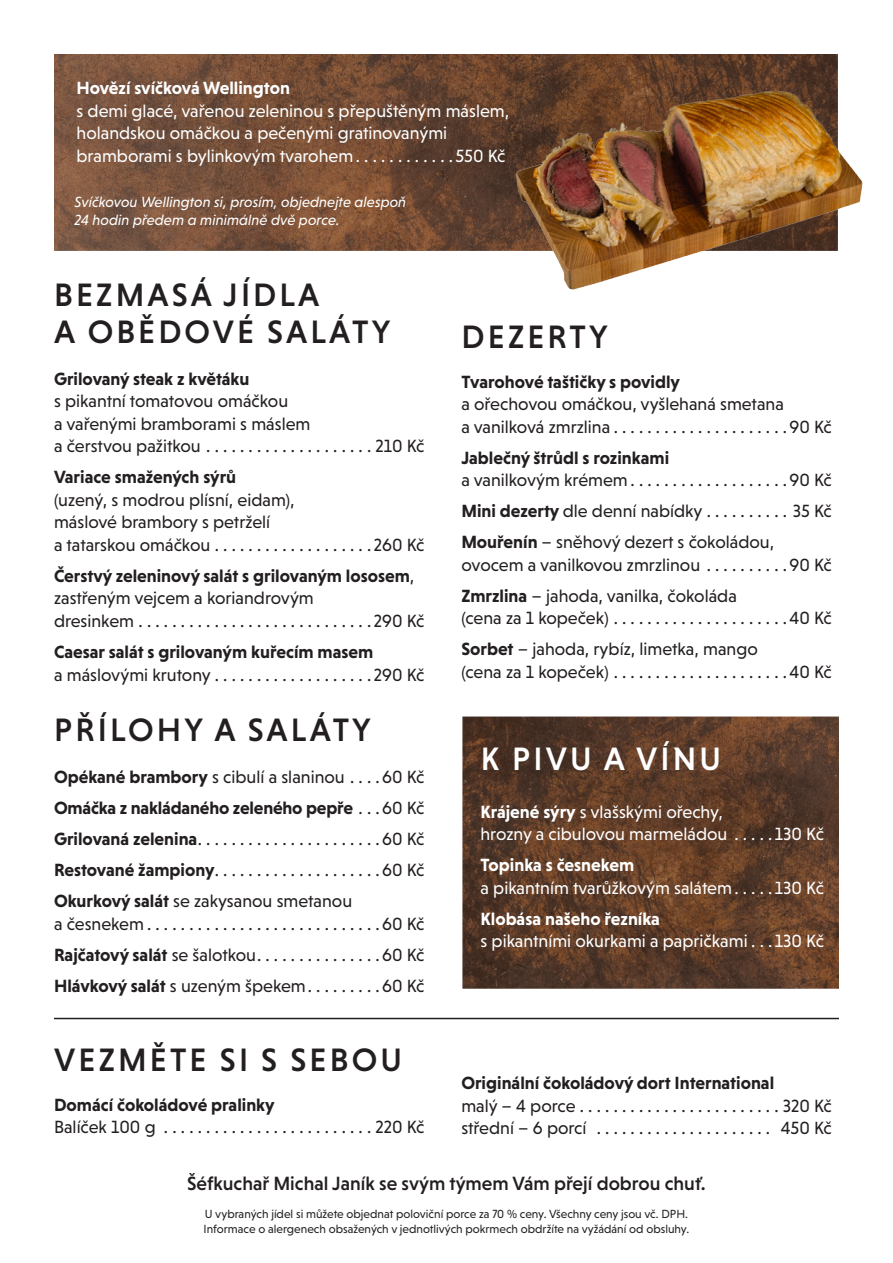
<style>
.page{position:relative;width:893px;height:1263px;background:#fff}
.page>*{position:absolute;margin:0;border:0;box-sizing:border-box;transform-origin:0 0}
.t1{font:500 33px "Niveau Grotesk";letter-spacing:.095em;color:#231f20}
.t2{font:500 33px "Niveau Grotesk";letter-spacing:.095em;color:#fff}
.t3{font:500 19.5px "Niveau Grotesk";color:#231f20}
.Styl_odstavce1{font:18px/22.5px "Niveau Grotesk";color:#231f20}
.Styl_odstavce1-2{font:18px/22.5px "Niveau Grotesk";color:#fff}
.Styl_odstavce1-3{font:700 18px "Niveau Grotesk";letter-spacing:-.01em;color:#231f20}
.Styl_odstavce1-4{font:italic 15px/18px "Niveau Grotesk";color:#fff}
.t4{font:12px "Niveau Grotesk";color:#231f20}
.s1{font-weight:700}
.s2{font-weight:400}
</style>
<div class="page">
<img style="left:462px;top:716px;width:377px;height:273px">
<img style="left:54px;top:54px;width:784px;height:197px">
<img style="left:489px;top:72px;width:374px;height:218px">
<hr style="left:54px;top:1018px;width:785px;height:1px;background:#231f20">
<p class="Styl_odstavce1-2" style="left:77px;top:77px;width:434px"><span class="s1">Hovězí svíčková Wellington<br></span>s demi glacé, vařenou zeleninou s přepuštěným máslem, holandskou omáčkou a pečenými gratinovanými bramborami s bylinkovým tvarohem . . . . . . . . . . . 550 Kč</p>
<p class="Styl_odstavce1-4" style="left:74px;top:193px;width:333px">Svíčkovou Wellington si, prosím, objednejte alespoň<br>24 hodin předem a minimálně dvě porce.</p>
<p class="t1" style="left:54px;top:276px;width:267px">BEZMASÁ JÍDLA</p>
<p class="t1" style="left:54px;top:313px;width:338px">A OBĚDOVÉ SALÁTY</p>
<p class="Styl_odstavce1" style="left:54px;top:367px;width:372px"><span class="s1">Grilovaný steak z květáku<br></span>s pikantní tomatovou omáčkou<br>a vařenými bramborami s máslem<br>a čerstvou pažitkou . . . . . . . . . . . . . . . . . . . . 210 Kč</p>
<p class="Styl_odstavce1" style="left:54px;top:466px;width:372px"><span class="s1">Variace smažených sýrů<br></span>(uzený, s modrou plísní, eidam),<br>máslové brambory s petrželí<br>a tatarskou omáčkou . . . . . . . . . . . . . . . . . . 260 Kč</p>
<p class="Styl_odstavce1" style="left:54px;top:564px;width:372px"><span class="s1">Čerstvý zeleninový salát s grilovaným lososem</span>, zastřeným vejcem a koriandrovým<br>dresinkem . . . . . . . . . . . . . . . . . . . . . . . . . . . 290 Kč</p>
<p class="Styl_odstavce1" style="left:54px;top:640px;width:372px"><span class="s1">Caesar salát s grilovaným kuřecím masem<br></span>a máslovými krutony . . . . . . . . . . . . . . . . . . 290 Kč</p>
<p class="t1" style="left:54px;top:711px;width:318px">PŘÍLOHY A SALÁTY</p>
<p class="Styl_odstavce1" style="left:54px;top:766px;width:372px"><span class="s1">Opékané brambory</span> s cibulí a slaninou . . . 60 Kč</p>
<p class="Styl_odstavce1-3" style="left:54px;top:798px;width:372px">Omáčka z nakládaného zeleného pepře <span class="s2">. . 60 Kč</span></p>
<p class="Styl_odstavce1" style="left:54px;top:828px;width:372px"><span class="s1">Grilovaná zelenina</span> . . . . . . . . . . . . . . . . . . . . . 60 Kč</p>
<p class="Styl_odstavce1" style="left:54px;top:859px;width:372px"><span class="s1">Restované žampiony</span> . . . . . . . . . . . . . . . . . . . 60 Kč</p>
<p class="Styl_odstavce1" style="left:54px;top:890px;width:372px"><span class="s1">Okurkový salát</span> se zakysanou smetanou<br>a česnekem . . . . . . . . . . . . . . . . . . . . . . . . . . . 60 Kč</p>
<p class="Styl_odstavce1" style="left:54px;top:943px;width:372px"><span class="s1">Rajčatový salát</span> se šalotkou . . . . . . . . . . . . . . 60 Kč</p>
<p class="Styl_odstavce1" style="left:54px;top:974px;width:372px"><span class="s1">Hlávkový salát</span> s uzeným špekem . . . . . . . . 60 Kč</p>
<p class="t1" style="left:54px;top:1041px;width:349px">VEZMĚTE SI S SEBOU</p>
<p class="Styl_odstavce1" style="left:54px;top:1093px;width:372px"><span class="s1">Domácí čokoládové pralinky<br></span>Balíček 100 g . . . . . . . . . . . . . . . . . . . . . . . . . 220 Kč</p>
<p class="t1" style="left:462px;top:318px;width:148px">DEZERTY</p>
<p class="Styl_odstavce1" style="left:461px;top:370px;width:372px"><span class="s1">Tvarohové taštičky s povidly<br></span>a ořechovou omáčkou, vyšlehaná smetana<br>a vanilková zmrzlina . . . . . . . . . . . . . . . . . . . . 90 Kč</p>
<p class="Styl_odstavce1" style="left:461px;top:446px;width:372px"><span class="s1">Jablečný štrůdl s rozinkami<br></span>a vanilkovým krémem . . . . . . . . . . . . . . . . . . 90 Kč</p>
<p class="Styl_odstavce1" style="left:461px;top:500px;width:372px"><span class="s1">Mini dezerty</span> dle denní nabídky . . . . . . . . . . 35 Kč</p>
<p class="Styl_odstavce1" style="left:461px;top:531px;width:372px"><span class="s1">Mouřenín</span> – sněhový dezert s čokoládou, ovocem a vanilkovou zmrzlinou . . . . . . . . . 90 Kč</p>
<p class="Styl_odstavce1" style="left:461px;top:584px;width:372px"><span class="s1">Zmrzlina</span> – jahoda, vanilka, čokoláda<br>(cena za 1 kopeček) . . . . . . . . . . . . . . . . . . . . 40 Kč</p>
<p class="Styl_odstavce1" style="left:461px;top:638px;width:372px"><span class="s1">Sorbet</span> – jahoda, rybíz, limetka, mango<br>(cena za 1 kopeček) . . . . . . . . . . . . . . . . . . . . 40 Kč</p>
<p class="t2" style="left:481px;top:740px;width:242px">K PIVU A VÍNU</p>
<p class="Styl_odstavce1-2" style="left:480px;top:800px;width:345px"><span class="s1">Krájené sýry</span> s vlašskými ořechy,<br>hrozny a cibulovou marmeládou . . . . 130 Kč</p>
<p class="Styl_odstavce1-2" style="left:480px;top:854px;width:345px"><span class="s1">Topinka s česnekem<br></span>a pikantním tvarůžkovým salátem . . . . 130 Kč</p>
<p class="Styl_odstavce1-2" style="left:480px;top:907px;width:345px"><span class="s1">Klobása našeho řezníka<br></span>s pikantními okurkami a papričkami . . 130 Kč</p>
<p class="Styl_odstavce1" style="left:461px;top:1072px;width:372px"><span class="s1">Originální čokoládový dort International<br></span>malý – 4 porce . . . . . . . . . . . . . . . . . . . . . . . 320 Kč střední – 6 porcí . . . . . . . . . . . . . . . . . . . . . 450 Kč</p>
<p class="t3" style="left:187px;top:1172px;width:520px">Šéfkuchař Michal Janík se svým týmem Vám přejí dobrou chuť.</p>
<p class="t4" style="left:205px;top:1207px;width:483px">U vybraných jídel si můžete objednat poloviční porce za 70 % ceny. Všechny ceny jsou vč. DPH.</p>
<p class="t4" style="left:204px;top:1222px;width:486px">Informace o alergenech obsažených v jednotlivých pokrmech obdržíte na vyžádání od obsluhy.</p>
</div>
